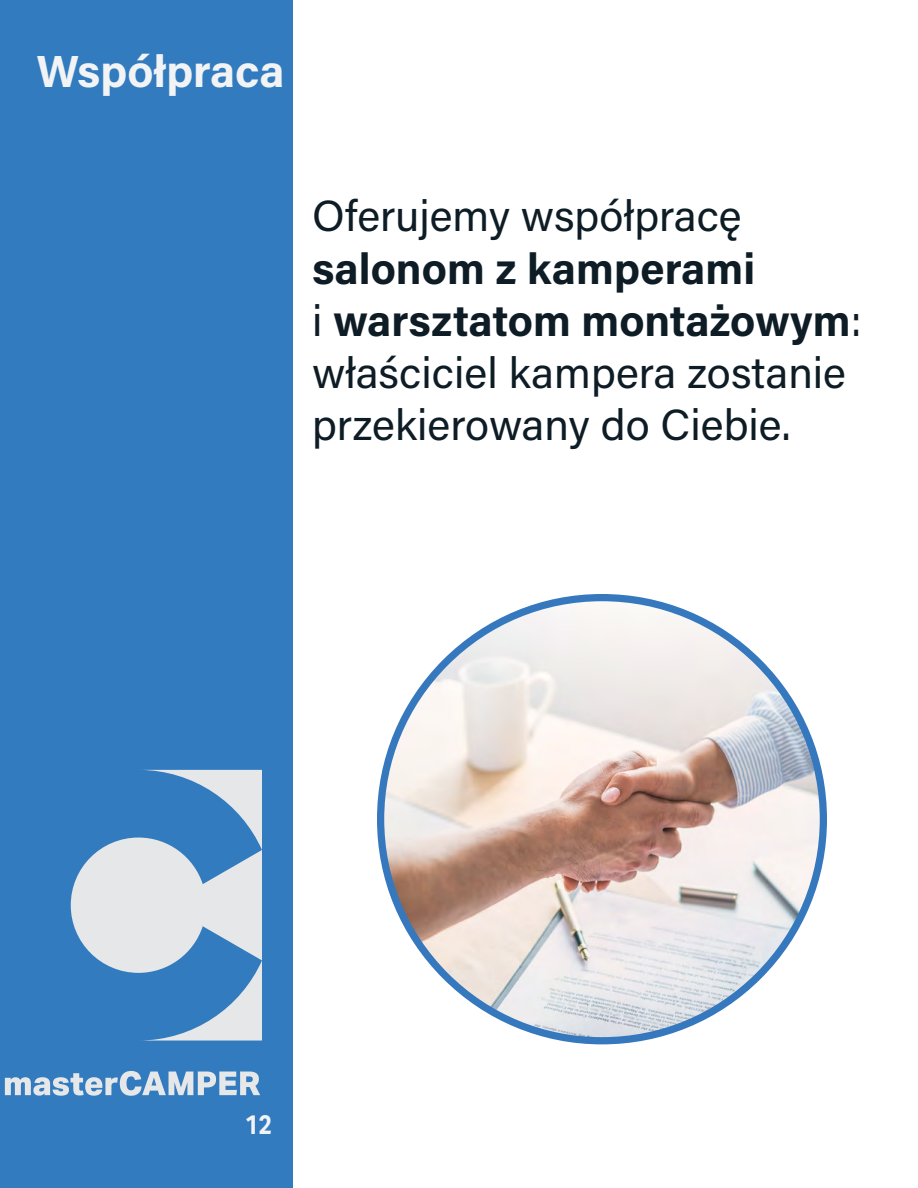
<style>
.page{position:relative;width:918px;height:1188px;background:#fff}
.page>*{position:absolute;margin:0;border:0;box-sizing:border-box;transform-origin:0 0}
.t1{font:700 45px "Acumin Pro";color:#f1f3f4}
.t2{font:43.5px/52.2px "Acumin Pro";color:#0d1c25}
.t3{font:700 27px "Aktiv Grotesk Cd";color:#f1f3f4}
.s1{font-weight:700}
</style>
<div class="page">
<div style="left:0;top:0;width:293px;height:1188px;background:#327bbf"></div>
<svg style="left:71px;top:770px;width:191px;height:271px"></svg>
<svg style="left:5px;top:1071px;width:255px;height:25px"></svg>
<svg style="left:377px;top:594px;width:450px;height:450px"></svg>
<p class="t1" style="left:37px;top:40px;width:250px">Współpraca</p>
<p class="t2" style="left:312px;top:188px;width:431px">Oferujemy współpracę</p>
<p class="t2" style="left:312px;top:241px;width:551px"><span class="s1">salonom z kamperami<br></span>i <span class="s1">warsztatom montażowym</span>: właściciel kampera zostanie przekierowany do Ciebie.</p>
<p class="t3" style="left:245px;top:1107px;width:28px">12</p>
</div>
